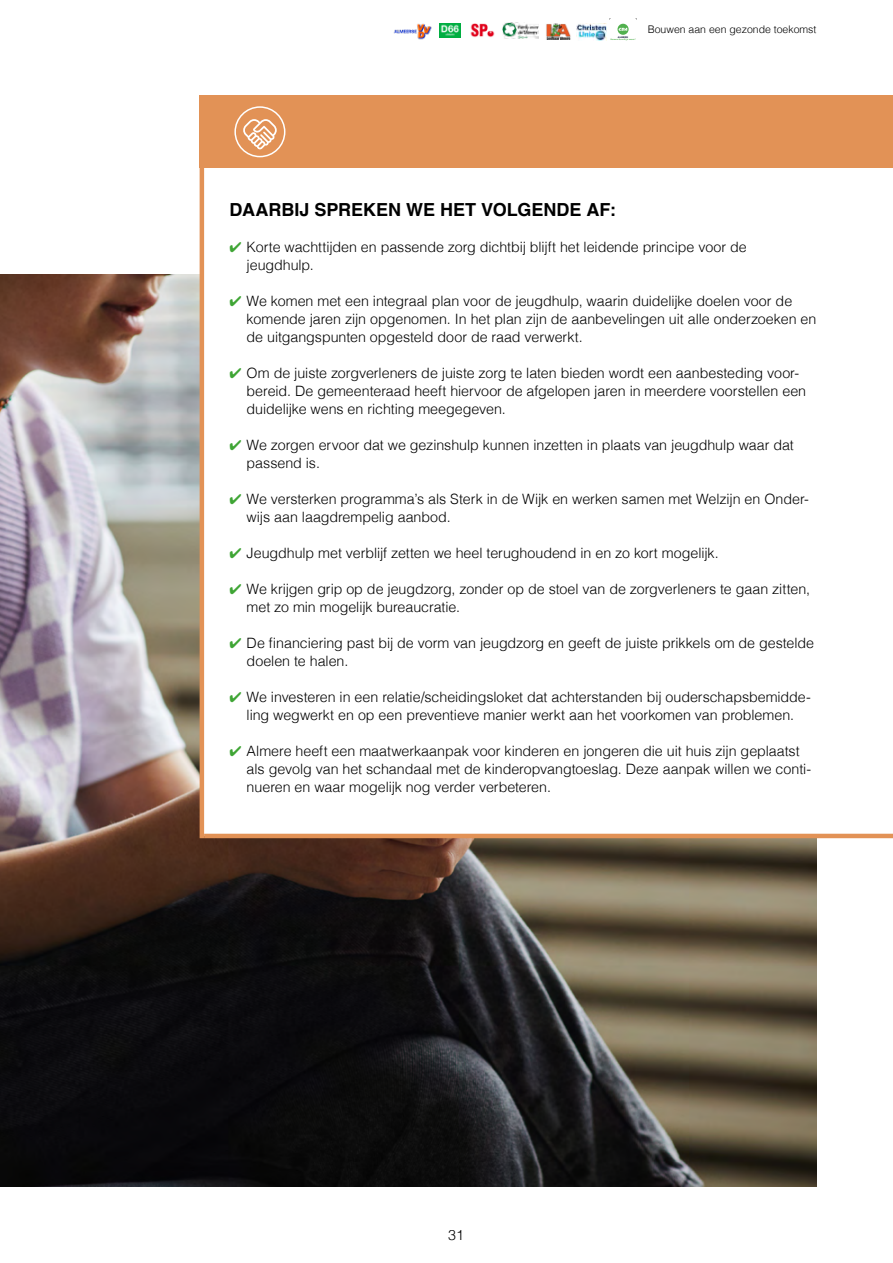
<style>
.page{position:relative;width:893px;height:1263px;background:#fff}
.page>*{position:absolute;margin:0;border:0;box-sizing:border-box;transform-origin:0 0}
.subkop_-_niv_1{font:700 18px "Helvetica";color:#000}
.t1{font:300 14.25px/18px "Helvetica";letter-spacing:-.005em;color:#000}
.t2{font:300 10.5px "Helvetica";color:#000}
.t3{font:900 2.25px "Montserrat";color:#3c415d}
.t4{font:italic 700 2.1px "Georgia";color:#51b04e}
.s1{color:#3fa535}
</style>
<div class="page">
<img style="left:0;top:274px;width:816px;height:912px">
<div style="left:204px;top:139px;width:689px;height:697px;background:#fff"></div>
<div style="left:200px;top:96px;width:693px;height:72px;background:#e29256"></div>
<svg style="left:242px;top:119px;width:35px;height:30px"></svg>
<div style="left:234px;top:106px;width:51px;height:51px;border:2px solid #fff;border-radius:50%"></div>
<hr style="left:200px;top:157px;width:4px;height:681px;background:#e29256">
<hr style="left:204px;top:834px;width:689px;height:4px;background:#e29256">
<img style="left:393px;top:23px;width:39px;height:17px">
<img style="left:440px;top:23px;width:21px;height:15px">
<img style="left:470px;top:23px;width:25px;height:14px">
<img style="left:503px;top:22px;width:36px;height:17px">
<img style="left:546px;top:23px;width:25px;height:16px">
<img style="left:577px;top:23px;width:29px;height:18px">
<svg style="left:617px;top:24px;width:12px;height:11px"></svg>
<svg style="left:619px;top:28px;width:8px;height:3px"></svg>
<p class="t3" style="left:618px;top:35px;width:12px">ALMERE</p>
<p class="t4" style="left:611px;top:38px;width:26px">Samen bereik je meer!</p>
<p class="t2" style="left:648px;top:20px;width:170px">Bouwen aan een gezonde toekomst</p>
<p class="subkop_-_niv_1" style="left:230px;top:199px;width:388px">DAARBIJ SPREKEN WE HET VOLGENDE AF:</p>
<p class="t1" style="left:247px;top:237px;width:502px;text-indent:-17px"><span class="s1">✔</span> Korte wachttijden en passende zorg dichtbij blijft het leidende principe voor de jeugdhulp.</p>
<p class="t1" style="left:247px;top:291px;width:571px;text-indent:-17px"><span class="s1">✔</span> We komen met een integraal plan voor de jeugdhulp, waarin duidelijke doelen voor de komende jaren zijn opgenomen. In het plan zijn de aanbevelingen uit alle onderzoeken en de uitgangspunten opgesteld door de raad verwerkt.</p>
<p class="t1" style="left:247px;top:363px;width:561px;text-indent:-17px"><span class="s1">✔</span> Om de juiste zorgverleners de juiste zorg te laten bieden wordt een aanbesteding voor&shy;bereid. De gemeenteraad heeft hiervoor de afgelopen jaren in meerdere voorstellen een duidelijke wens en richting meegegeven.</p>
<p class="t1" style="left:247px;top:435px;width:549px;text-indent:-17px"><span class="s1">✔</span> We zorgen ervoor dat we gezinshulp kunnen inzetten in plaats van jeugdhulp waar dat passend is.</p>
<p class="t1" style="left:247px;top:489px;width:564px;text-indent:-17px"><span class="s1">✔</span> We versterken programma’s als Sterk in de Wijk en werken samen met Welzijn en Onder&shy;wijs aan laagdrempelig aanbod.</p>
<p class="t1" style="left:230px;top:543px;width:490px"><span class="s1">✔</span> Jeugdhulp met verblijf zetten we heel terughoudend in en zo kort mogelijk.</p>
<p class="t1" style="left:247px;top:579px;width:565px;text-indent:-17px"><span class="s1">✔</span> We krijgen grip op de jeugdzorg, zonder op de stoel van de zorgverleners te gaan zitten, met zo min mogelijk bureaucratie.</p>
<p class="t1" style="left:247px;top:633px;width:569px;text-indent:-17px"><span class="s1">✔</span> De financiering past bij de vorm van jeugdzorg en geeft de juiste prikkels om de gestelde doelen te halen.</p>
<p class="t1" style="left:230px;top:687px;width:583px;text-align:center"><span class="s1">✔</span> We investeren in een relatie/scheidingsloket dat achterstanden bij ouderschapsbemidde&shy;ling wegwerkt en op een preventieve manier werkt aan het voorkomen van problemen.</p>
<p class="t1" style="left:247px;top:741px;width:566px;text-indent:-17px"><span class="s1">✔</span> Almere heeft een maatwerkaanpak voor kinderen en jongeren die uit huis zijn geplaatst als gevolg van het schandaal met de kinderopvangtoeslag. Deze aanpak willen we conti&shy;nueren en waar mogelijk nog verder verbeteren.</p>
<p class="t1" style="left:448px;top:1225px;width:17px">31</p>
</div>
